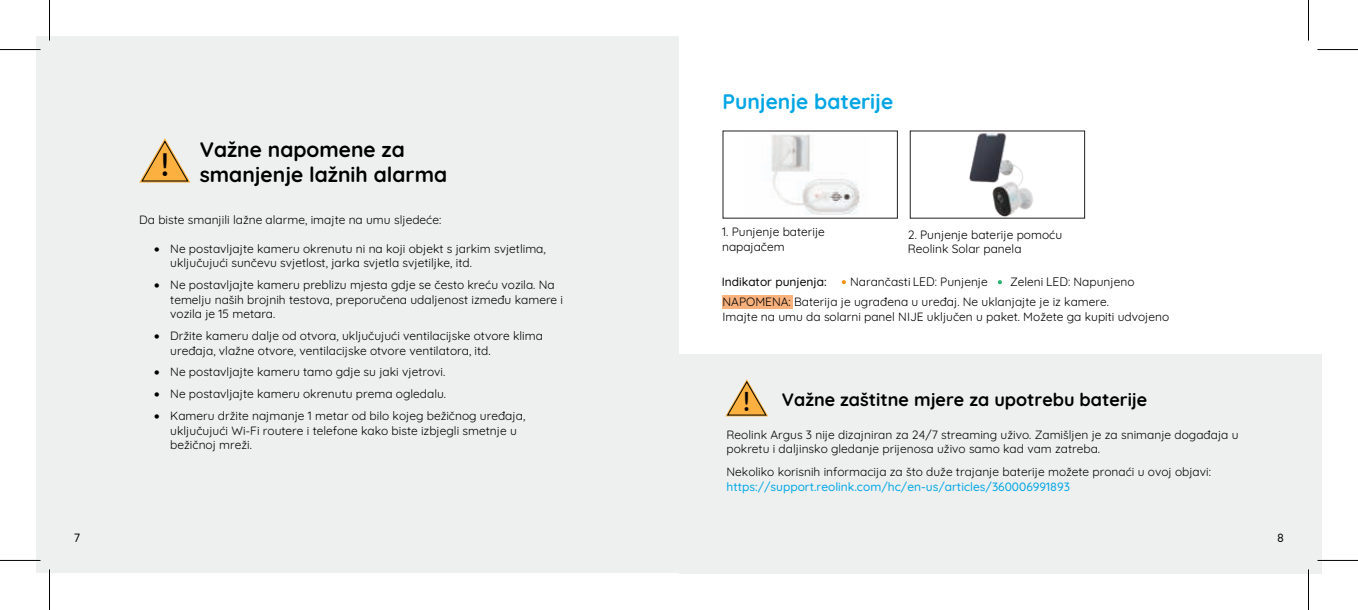
<style>
.page{position:relative;width:1358px;height:610px;background:#fff}
.page>*{position:absolute;margin:0;border:0;box-sizing:border-box;transform-origin:0 0}
.t1{font:33px "Ubuntu";color:#070304}
.t2{font:27.75px "Ubuntu";color:#070304}
.t3{font:700 21px/25.2px "Quicksand";color:#000}
.t4{font:700 21px "Quicksand";color:#00a6e4}
.t5{font:700 18px "Quicksand";color:#000}
.t6{font:12px/14.4px "Quicksand";color:#000}
.t7{font:12px/14.4px "Quicksand";color:#000}
.t8{font:12px/14.4px "Quicksand";color:#030303}
.t9{font:12px "Quicksand";color:#030303}
.t10{font:500 12px "Quicksand";color:#00a6e4}
.t11{font:500 12px "Quicksand";color:#000}
.s1{font-style:inherit}
</style>
<div class="page">
<div style="left:679px;top:354px;width:642px;height:218px;background:#eef0f0"></div>
<div style="left:37px;top:37px;width:642px;height:535px;background:#eef0f0"></div>
<svg style="left:139px;top:138px;width:51px;height:44px"></svg>
<div style="left:722px;top:295px;width:71px;height:13px;background:#f9b17d"></div>
<svg style="left:725px;top:379px;width:43px;height:37px"></svg>
<svg style="left:841px;top:280px;width:5px;height:4px"></svg>
<svg style="left:998px;top:280px;width:4px;height:4px"></svg>
<img style="left:771px;top:135px;width:89px;height:79px">
<div style="left:910px;top:131px;width:175px;height:87px;border:1px solid #231f20"></div>
<img style="left:918px;top:130px;width:155px;height:86px">
<hr style="left:0;top:559px;width:41px;height:2px;background:#fff">
<hr style="left:1317px;top:559px;width:41px;height:2px;background:#fff">
<hr style="left:1307px;top:569px;width:2px;height:40px;background:#fff">
<hr style="left:0;top:49px;width:41px;height:1px;background:#000">
<hr style="left:1317px;top:49px;width:41px;height:1px;background:#000">
<hr style="left:0;top:559px;width:41px;height:1px;background:#000">
<hr style="left:1317px;top:559px;width:41px;height:1px;background:#000">
<hr style="left:49px;top:0;width:1px;height:41px;background:#000">
<hr style="left:49px;top:569px;width:1px;height:40px;background:#000">
<hr style="left:1308px;top:0;width:1px;height:41px;background:#000">
<hr style="left:1308px;top:569px;width:1px;height:40px;background:#000">
<h3 class="t3" style="left:200px;top:134px;width:249px">Važne napomene za smanjenje lažnih alarma</h3>
<h1 class="t1" style="left:160px;top:145px;width:11px">!</h1>
<p class="t7" style="left:139px;top:211px;width:303px">Da biste smanjili lažne alarme, imajte na umu sljedeće:</p>
<p class="t6" style="left:170px;top:240px;width:377px;text-indent:-16px">• Ne postavljajte kameru okrenutu ni na koji objekt s jarkim svjetlima, uključujući sunčevu svjetlost, jarka svjetla svjetiljke, itd.</p>
<p class="t6" style="left:170px;top:276px;width:394px;text-indent:-16px">• Ne postavljajte kameru preblizu mjesta gdje se često kreću vozila. Na temelju naših brojnih testova, preporučena udaljenost između kamere i vozila je 15 metara.</p>
<p class="t6" style="left:170px;top:327px;width:374px;text-indent:-16px">• Držite kameru dalje od otvora, uključujući ventilacijske otvore klima uređaja, vlažne otvore, ventilacijske otvore ventilatora, itd.</p>
<p class="t6" style="left:154px;top:363px;width:292px">• Ne postavljajte kameru tamo gdje su jaki vjetrovi.</p>
<p class="t6" style="left:154px;top:385px;width:293px">• Ne postavljajte kameru okrenutu prema ogledalu.</p>
<p class="t6" style="left:170px;top:407px;width:356px;text-indent:-16px">• Kameru držite najmanje 1 metar od bilo kojeg bežičnog uređaja, uključujući Wi-Fi routere i telefone kako biste izbjegli smetnje u bežičnoj mreži.</p>
<h3 class="t4" style="left:722px;top:85px;width:172px">Punjenje baterije</h3>
<p class="t7" style="left:722px;top:223px;width:104px"><span class="s1">1.</span> Punjenje baterije napajačem</p>
<p class="t11" style="left:721px;top:272px;width:107px">Indikator punjenja:</p>
<p class="t7" style="left:850px;top:273px;width:139px">Narančasti <span class="s1">LED:</span> Punjenje</p>
<p class="t7" style="left:908px;top:226px;width:156px">2. Punjenje baterije pomoću<br>Reolink Solar panela</p>
<p class="t7" style="left:722px;top:270px;width:413px;line-height:20.4px;text-indent:287px">Zeleni <span class="s1">LED:</span> Napunjeno<br>NAPOMENA: Baterija je ugrađena u uređaj. Ne uklanjajte je iz kamere.</p>
<p class="t7" style="left:722px;top:308px;width:448px">Imajte na umu da solarni panel NIJE uključen u paket. Možete ga kupiti udvojeno</p>
<h2 class="t2" style="left:743px;top:384px;width:9px">!</h2>
<p class="t8" style="left:726px;top:426px;width:513px">Reolink Argus 3 nije dizajniran za 24/7 streaming uživo. Zamišljen je za snimanje događaja u pokretu i daljinsko gledanje prijenosa uživo samo kad vam zatreba.</p>
<p class="t9" style="left:726px;top:462px;width:486px">Nekoliko korisnih informacija za što duže trajanje baterije možete pronaći u ovoj objavi:</p>
<p class="t10" style="left:726px;top:477px;width:345px">https://support.reolink.com/hc/en-us/articles/360006991893</p>
<h3 class="t5" style="left:782px;top:385px;width:367px">Važne zaštitne mjere za upotrebu baterije</h3>
<p class="t11" style="left:74px;top:528px;width:8px">7</p>
<p class="t11" style="left:1277px;top:528px;width:8px">8</p>
</div>
